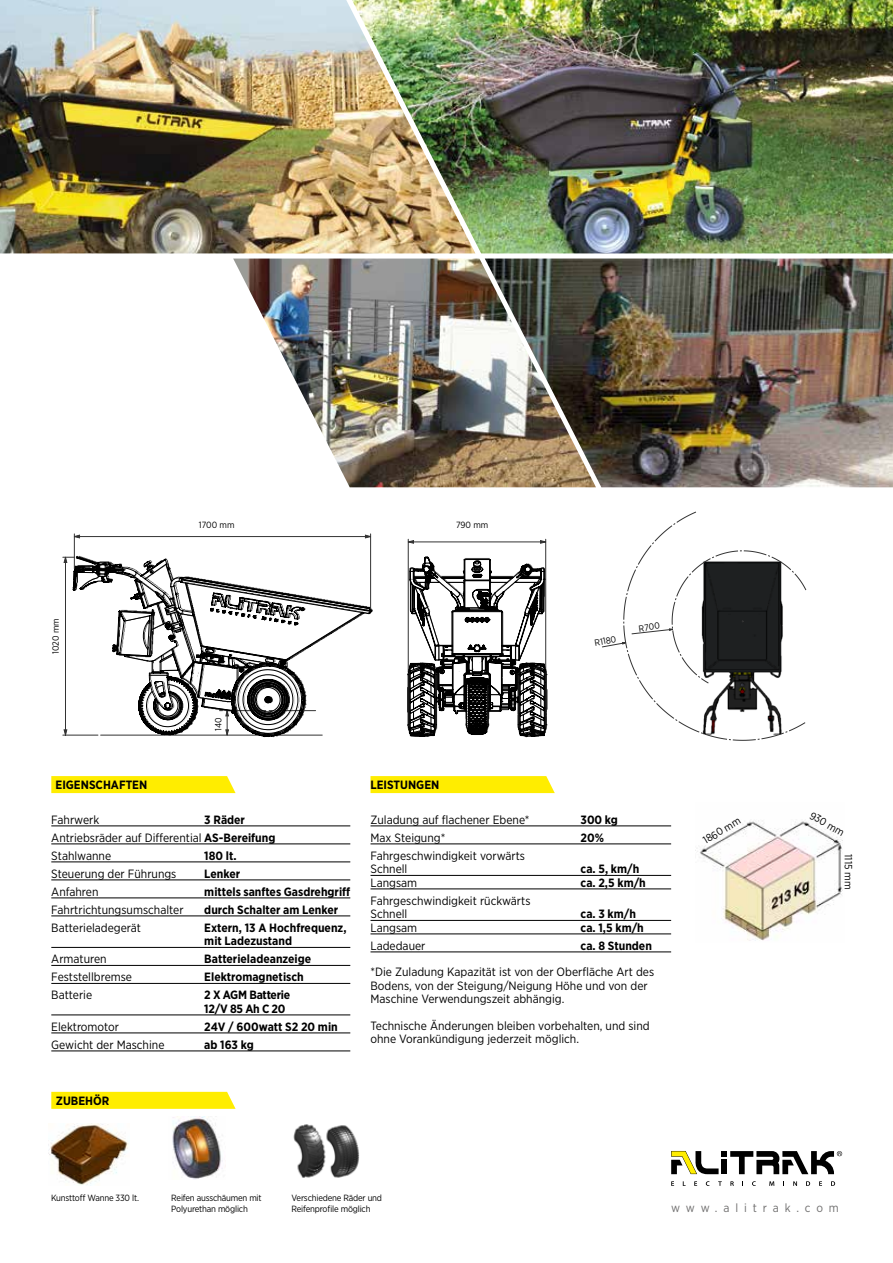
<style>
.page{position:relative;width:893px;height:1263px;background:#fff}
.page>*{position:absolute;margin:0;border:0;box-sizing:border-box;transform-origin:0 0}
.t1{font:12px/13.5px "Gotham Narrow";color:#000}
.t2{font:700 12px/13.5px "Gotham Narrow";color:#000}
.t3{font:700 12px/13.5px "Gotham Narrow";letter-spacing:-.02em;color:#000}
.t4{font:12px "Gotham Narrow";letter-spacing:.49em;color:#706f6f}
.t5{font:10.5px "Gotham Narrow";color:#000}
.t6{font:9px/10.5px "Gotham Narrow";letter-spacing:-.02em;color:#000}
.s1{font-weight:700}
</style>
<div class="page">
<svg style="left:671px;top:1181px;width:3px;height:5px"></svg>
<svg style="left:694px;top:1181px;width:3px;height:5px"></svg>
<svg style="left:718px;top:1181px;width:4px;height:5px"></svg>
<svg style="left:730px;top:1181px;width:4px;height:5px"></svg>
<svg style="left:752px;top:1181px;width:4px;height:5px"></svg>
<svg style="left:769px;top:1181px;width:5px;height:5px"></svg>
<svg style="left:793px;top:1181px;width:4px;height:5px"></svg>
<svg style="left:806px;top:1181px;width:4px;height:5px"></svg>
<svg style="left:819px;top:1181px;width:3px;height:5px"></svg>
<svg style="left:831px;top:1181px;width:4px;height:5px"></svg>
<svg style="left:671px;top:1151px;width:171px;height:23px"></svg>
<img style="left:697px;top:820px;width:146px;height:121px">
<svg style="left:51px;top:1092px;width:185px;height:17px"></svg>
<img style="left:172px;top:1117px;width:51px;height:62px">
<img style="left:293px;top:1124px;width:67px;height:54px">
<img style="left:49px;top:1123px;width:80px;height:63px">
<svg style="left:370px;top:776px;width:185px;height:17px"></svg>
<svg style="left:51px;top:776px;width:185px;height:17px"></svg>
<hr style="left:370px;top:826px;width:301px;height:1px;background:#000">
<hr style="left:370px;top:844px;width:301px;height:1px;background:#000">
<hr style="left:370px;top:875px;width:301px;height:1px;background:#000">
<hr style="left:370px;top:889px;width:301px;height:1px;background:#000">
<hr style="left:370px;top:920px;width:301px;height:1px;background:#000">
<hr style="left:370px;top:934px;width:301px;height:1px;background:#000">
<hr style="left:370px;top:952px;width:301px;height:1px;background:#000">
<hr style="left:51px;top:826px;width:299px;height:1px;background:#000">
<hr style="left:51px;top:844px;width:299px;height:1px;background:#000">
<hr style="left:51px;top:862px;width:299px;height:1px;background:#000">
<hr style="left:51px;top:880px;width:299px;height:1px;background:#000">
<hr style="left:51px;top:898px;width:299px;height:1px;background:#000">
<hr style="left:51px;top:916px;width:299px;height:1px;background:#000">
<hr style="left:51px;top:947px;width:299px;height:1px;background:#000">
<hr style="left:51px;top:965px;width:299px;height:1px;background:#000">
<hr style="left:51px;top:983px;width:299px;height:1px;background:#000">
<hr style="left:51px;top:1015px;width:299px;height:1px;background:#000">
<hr style="left:51px;top:1033px;width:299px;height:1px;background:#000">
<hr style="left:51px;top:1051px;width:299px;height:1px;background:#000">
<img style="left:0;top:0;width:352px;height:253px">
<img style="left:596px;top:259px;width:297px;height:228px">
<img style="left:233px;top:259px;width:363px;height:228px">
<img style="left:352px;top:0;width:541px;height:253px">
<img style="left:407px;top:538px;width:141px;height:200px">
<hr style="left:74px;top:534px;width:1px;height:35px;background:#333">
<hr style="left:370px;top:534px;width:1px;height:74px;background:#333">
<hr style="left:408px;top:539px;width:1px;height:133px;background:#333">
<hr style="left:545px;top:539px;width:1px;height:133px;background:#333">
<svg style="left:602px;top:511px;width:204px;height:230px"></svg>
<svg style="left:74px;top:534px;width:297px;height:4px"></svg>
<svg style="left:408px;top:540px;width:138px;height:4px"></svg>
<svg style="left:261px;top:556px;width:111px;height:181px"></svg>
<svg style="left:63px;top:555px;width:254px;height:181px"></svg>
<svg style="left:408px;top:557px;width:139px;height:180px"></svg>
<p class="t6" style="left:199px;top:519px;width:37px">1700 mm</p>
<p class="t6" style="left:456px;top:519px;width:34px">790 mm</p>
<p class="t6" style="left:50px;top:654px;width:37px;rotate:-90deg">1020 mm</p>
<p class="t6" style="left:594px;top:637px;width:23px;rotate:-10deg">R1180</p>
<p class="t6" style="left:638px;top:623px;width:23px;rotate:-8deg">R700</p>
<p class="t6" style="left:213px;top:731px;width:15px;rotate:-90deg">140</p>
<p class="t2" style="left:56px;top:778px;width:93px">EIGENSCHAFTEN</p>
<p class="t1" style="left:51px;top:812px;width:50px">Fahrwerk</p>
<p class="t1" style="left:51px;top:810px;width:226px;line-height:18px;text-indent:153px"><span class="s1">3 Räder<br></span>Antriebsräder auf Differential <span class="s1">AS-Bereifung<br></span>Stahlwanne</p>
<p class="t2" style="left:204px;top:848px;width:34px">180 lt.</p>
<p class="t1" style="left:51px;top:866px;width:127px">Steuerung der Führungs</p>
<p class="t2" style="left:204px;top:866px;width:37px">Lenker</p>
<p class="t1" style="left:51px;top:884px;width:49px">Anfahren</p>
<p class="t2" style="left:204px;top:884px;width:147px">mittels sanftes Gasdrehgriff</p>
<p class="t1" style="left:51px;top:902px;width:134px">Fahrtrichtungsumschalter</p>
<p class="t2" style="left:204px;top:902px;width:135px">durch Schalter am Lenker</p>
<p class="t1" style="left:51px;top:920px;width:91px">Batterieladegerät</p>
<p class="t2" style="left:204px;top:920px;width:144px">Extern, 13 A Hochfrequenz, mit Ladezustand</p>
<p class="t1" style="left:51px;top:952px;width:57px">Armaturen</p>
<p class="t2" style="left:204px;top:952px;width:108px">Batterieladeanzeige</p>
<p class="t1" style="left:51px;top:970px;width:82px">Feststellbremse</p>
<p class="t2" style="left:204px;top:970px;width:101px">Elektromagnetisch</p>
<p class="t1" style="left:51px;top:988px;width:42px">Batterie</p>
<p class="t3" style="left:204px;top:988px;width:87px">2 X AGM Batterie<br>12/V 85 Ah C 20</p>
<p class="t1" style="left:51px;top:1019px;width:69px">Elektromotor</p>
<p class="t2" style="left:204px;top:1019px;width:135px">24V / 600watt S2 20 min</p>
<p class="t1" style="left:51px;top:1037px;width:115px">Gewicht der Maschine</p>
<p class="t2" style="left:204px;top:1037px;width:51px">ab 163 kg</p>
<p class="t2" style="left:370px;top:778px;width:70px">LEISTUNGEN</p>
<p class="t1" style="left:370px;top:812px;width:161px">Zuladung auf flachener Ebene*</p>
<p class="t2" style="left:580px;top:812px;width:39px">300 kg</p>
<p class="t1" style="left:370px;top:830px;width:76px">Max Steigung*</p>
<p class="t2" style="left:580px;top:830px;width:25px">20%</p>
<p class="t1" style="left:370px;top:848px;width:156px">Fahrgeschwindigkeit vorwärts<br>Schnell</p>
<p class="t2" style="left:580px;top:862px;width:60px">ca. 5, km/h</p>
<p class="t1" style="left:370px;top:875px;width:48px">Langsam</p>
<p class="t2" style="left:580px;top:875px;width:67px">ca. 2,5 km/h</p>
<p class="t1" style="left:370px;top:893px;width:161px">Fahrgeschwindigkeit rückwärts<br>Schnell</p>
<p class="t2" style="left:580px;top:907px;width:57px">ca. 3 km/h</p>
<p class="t1" style="left:370px;top:920px;width:48px">Langsam</p>
<p class="t2" style="left:580px;top:920px;width:65px">ca. 1,5 km/h</p>
<p class="t1" style="left:370px;top:938px;width:56px">Ladedauer</p>
<p class="t2" style="left:580px;top:938px;width:73px">ca. 8 Stunden</p>
<p class="t1" style="left:370px;top:965px;width:285px">*Die Zuladung Kapazität ist von der Oberfläche Art des<br>Bodens, von der Steigung/Neigung Höhe und von der<br>Maschine Verwendungszeit abhängig.</p>
<p class="t1" style="left:370px;top:1018px;width:281px">Technische Änderungen bleiben vorbehalten, und sind ohne Vorankündigung jederzeit möglich.</p>
<p class="t5" style="left:701px;top:835px;width:43px;rotate:-31deg">1860 mm</p>
<p class="t5" style="left:814px;top:809px;width:39px;rotate:30deg">930 mm</p>
<p class="t5" style="left:855px;top:854px;width:37px;rotate:90deg">1115 mm</p>
<p class="t2" style="left:56px;top:1094px;width:55px">ZUBEHÖR</p>
<p class="t6" style="left:51px;top:1193px;width:89px">Kunsttoff Wanne 330 lt.</p>
<p class="t6" style="left:171px;top:1193px;width:92px">Reifen ausschäumen mit<br>Polyurethan möglich</p>
<p class="t6" style="left:292px;top:1193px;width:92px">Verschiedene Räder und<br>Reifenprofile möglich</p>
<p class="t4" style="left:671px;top:1200px;width:169px">www.alitrak.com</p>
</div>
